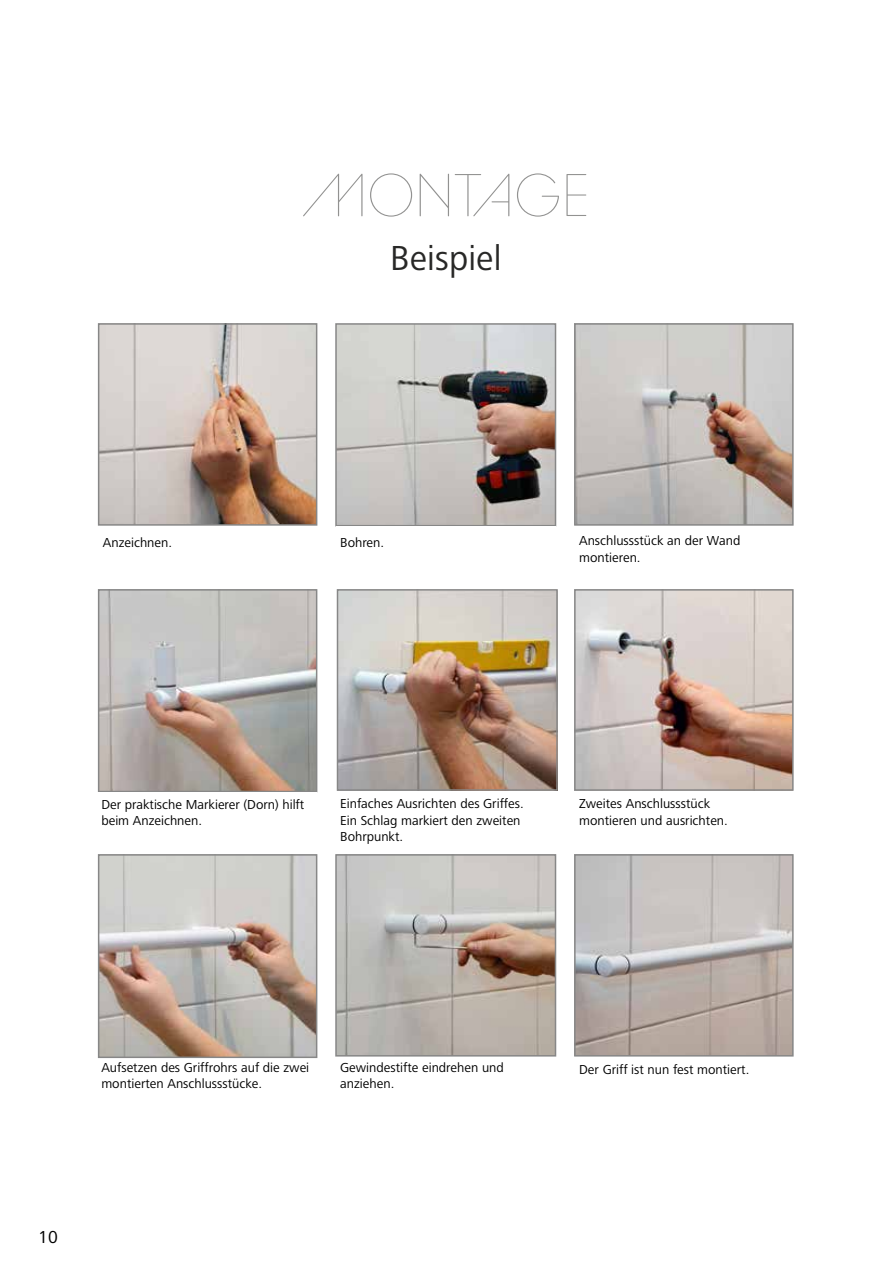
<style>
.page{position:relative;width:893px;height:1263px;background:#fff}
.page>*{position:absolute;margin:0;border:0;box-sizing:border-box;transform-origin:0 0}
.t1{font:60px "BC Alphapipe TSB";color:#929291}
.t2{font:36px "Frutiger Next LT";letter-spacing:.005em;color:#282827}
.t3{font:18px "Frutiger Next LT";color:#000}
.t4{font:13.5px/16.2px "Frutiger Next LT";color:#000}
</style>
<div class="page">
<img style="left:101px;top:326px;width:213px;height:197px">
<div style="left:98px;top:323px;width:219px;height:203px;border:2px solid #878787"></div>
<img style="left:577px;top:592px;width:214px;height:196px">
<div style="left:574px;top:589px;width:220px;height:202px;border:2px solid #878787"></div>
<img style="left:101px;top:857px;width:213px;height:198px">
<div style="left:98px;top:854px;width:219px;height:204px;border:2px solid #878787"></div>
<img style="left:340px;top:592px;width:215px;height:196px">
<div style="left:337px;top:589px;width:221px;height:202px;border:2px solid #878787"></div>
<img style="left:577px;top:857px;width:214px;height:196px">
<div style="left:574px;top:854px;width:220px;height:202px;border:2px solid #878787"></div>
<img style="left:338px;top:857px;width:215px;height:196px">
<div style="left:335px;top:854px;width:221px;height:202px;border:2px solid #878787"></div>
<img style="left:101px;top:592px;width:213px;height:197px">
<div style="left:98px;top:589px;width:219px;height:203px;border:2px solid #878787"></div>
<img style="left:577px;top:326px;width:214px;height:197px">
<div style="left:574px;top:323px;width:220px;height:203px;border:2px solid #878787"></div>
<img style="left:338px;top:326px;width:215px;height:197px">
<div style="left:335px;top:323px;width:221px;height:203px;border:2px solid #878787"></div>
<h1 class="t1" style="left:302px;top:159px;width:288px">MONTAGE</h1>
<h2 class="t2" style="left:390px;top:238px;width:113px">Beispiel</h2>
<p class="t4" style="left:103px;top:535px;width:71px">Anzeichnen.</p>
<p class="t4" style="left:340px;top:535px;width:45px">Bohren.</p>
<p class="t4" style="left:579px;top:533px;width:163px">Anschlussstück an der Wand montieren.</p>
<p class="t4" style="left:101px;top:796px;width:204px">Der praktische Markierer (Dorn) hilft beim Anzeichnen.</p>
<p class="t4" style="left:340px;top:796px;width:185px">Einfaches Ausrichten des Griffes.<br>Ein Schlag markiert den zweiten<br>Bohrpunkt.</p>
<p class="t4" style="left:579px;top:796px;width:150px">Zweites Anschlussstück montieren und ausrichten.</p>
<p class="t4" style="left:101px;top:1059px;width:209px">Aufsetzen des Griffrohrs auf die zwei montierten Anschlussstücke.</p>
<p class="t4" style="left:340px;top:1059px;width:165px">Gewindestifte eindrehen und anziehen.</p>
<p class="t4" style="left:579px;top:1061px;width:172px">Der Griff ist nun fest montiert.</p>
<h3 class="t3" style="left:38px;top:1227px;width:21px">10</h3>
</div>
